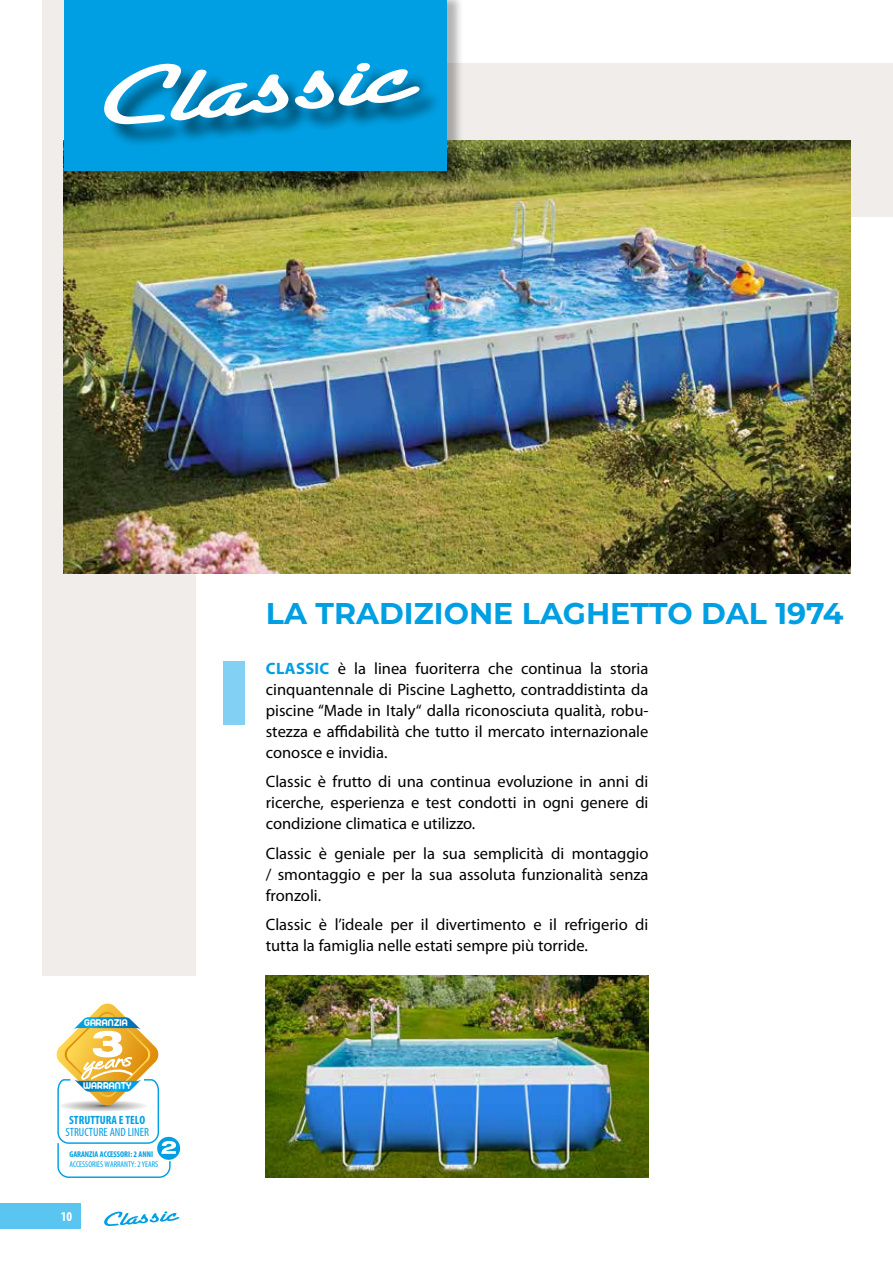
<style>
.page{position:relative;width:893px;height:1263px;background:#fff}
.page>*{position:absolute;margin:0;border:0;box-sizing:border-box;transform-origin:0 0}
.t1{font:700 30px "Montserrat";color:#009fe3}
.t2{font:16.5px/21px "Myriad Pro";color:#000;text-align:justify}
.t3{font:700 condensed 13.5px "Myriad Pro";color:#fff}
.t4{font:condensed 12px "Myriad Pro";color:#009fe3}
.t5{font:700 condensed 12px "Myriad Pro";color:#009fe3}
.t6{font:10.8px "Arista 2.0";color:#fff}
.t7{font:condensed 8.4px "Myriad Pro";color:#009fe3}
.t8{font:700 condensed 8.4px "Myriad Pro";color:#009fe3}
.s1{font-weight:700;color:#009fe3}
</style>
<div class="page">
<svg style="left:104px;top:1211px;width:75px;height:15px"></svg>
<div style="left:0;top:1203px;width:81px;height:26px;background:#5bc5f2"></div>
<div style="left:64px;top:64px;width:829px;height:153px;background:#f0edeb"></div>
<div style="left:43px;top:0;width:153px;height:976px;background:#f0edeb"></div>
<div style="left:223px;top:661px;width:21px;height:64px;background:#83d0f5"></div>
<img style="left:64px;top:140px;width:786px;height:433px">
<div style="left:65px;top:0;width:398px;height:187px;background:#000;opacity:.3"></div>
<div style="left:64px;top:0;width:382px;height:170px;background:#009fe3"></div>
<img style="left:266px;top:976px;width:382px;height:202px">
<div style="left:107px;top:66px;width:336px;height:82px;background:#000;opacity:.5"></div>
<svg style="left:104px;top:63px;width:185px;height:61px"></svg>
<svg style="left:295px;top:63px;width:125px;height:46px"></svg>
<svg style="left:156px;top:1135px;width:26px;height:26px"></svg>
<svg style="left:56px;top:1003px;width:120px;height:175px"></svg>
<p class="t6" style="left:84px;top:1016px;width:45px">GARANZIA</p>
<p class="t6" style="left:83px;top:1079px;width:50px">WARRANTY</p>
<p class="t5" style="left:69px;top:1114px;width:77px">STRUTTURA E TELO</p>
<p class="t4" style="left:65px;top:1126px;width:85px">STRUCTURE AND LINER</p>
<p class="t8" style="left:69px;top:1150px;width:85px">GARANZIA ACCESSORI: 2 ANNI</p>
<p class="t7" style="left:69px;top:1160px;width:90px">ACCESSORIES WARRANTY: 2 YEARS</p>
<p class="t3" style="left:61px;top:1209px;width:13px">10</p>
<h1 class="t1" style="left:266px;top:592px;width:579px">LA TRADIZIONE LAGHETTO DAL 1974</h1>
<p class="t2" style="left:266px;top:658px;width:384px"><span class="s1">CLASSIC</span> è la linea fuoriterra che continua la storia cinquantennale di Piscine Laghetto, contraddistinta da piscine “Made in Italy“ dalla riconosciuta qualità, robu&shy;stezza e affidabilità che tutto il mercato internazionale conosce e invidia.</p>
<p class="t2" style="left:266px;top:771px;width:384px">Classic è frutto di una continua evoluzione in anni di ricerche, esperienza e test condotti in ogni genere di condizione climatica e utilizzo.</p>
<p class="t2" style="left:266px;top:843px;width:384px">Classic è geniale per la sua semplicità di montaggio / smontaggio e per la sua assoluta funzionalità senza fronzoli.</p>
<p class="t2" style="left:266px;top:914px;width:384px">Classic è l’ideale per il divertimento e il refrigerio di tutta la famiglia nelle estati sempre più torride.</p>
</div>
